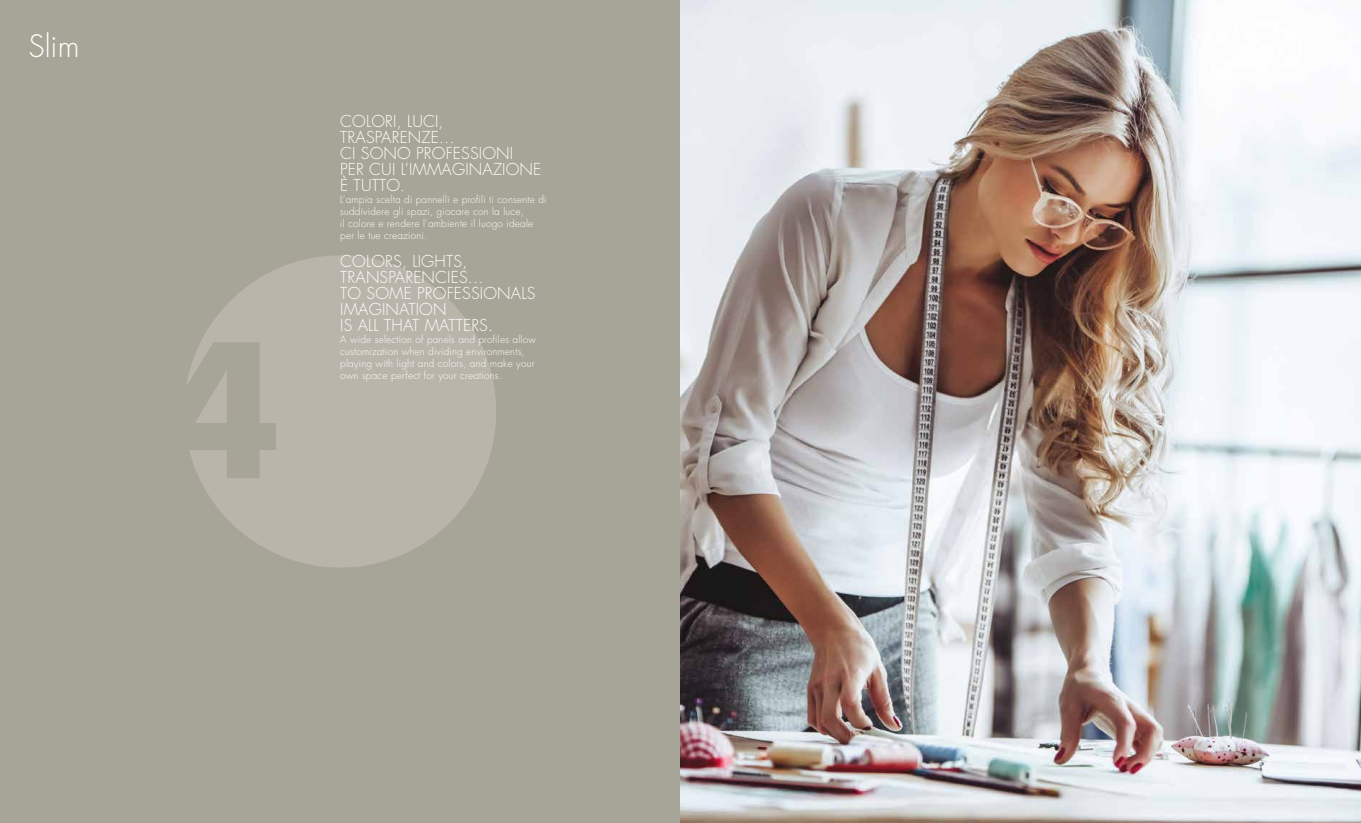
<style>
.page{position:relative;width:1361px;height:823px;background:#fff}
.page>*{position:absolute;margin:0;border:0;box-sizing:border-box;transform-origin:0 0}
.t1{font:300 30px "Futura";color:#fff}
.t2{font:300 16px/16px "Futura Std";letter-spacing:.01em;color:#fff}
.t3{font:300 10px/12px "Futura Std";letter-spacing:.02em;color:#fff}
</style>
<div class="page">
<div style="left:0;top:0;width:680px;height:822px;background:#a7a597"></div>
<div style="left:184px;top:255px;width:312px;height:312px;background:#bab5ab;border-radius:50%"></div>
<img style="left:680px;top:0;width:681px;height:822px">
<h1 class="t1" style="left:28px;top:27px;width:53px">Slim</h1>
<h2 class="t2" style="left:340px;top:113px;width:203px">COLORI, LUCI,<br>TRASPARENZE...<br>CI SONO PROFESSIONI<br>PER CUI L’IMMAGINAZIONE<br>È TUTTO.</h2>
<p class="t3" style="left:340px;top:193px;width:208px">L’ampia scelta di pannelli e profili ti consente di suddividere gli spazi, giocare con la luce,<br>il colore e rendere l’ambiente il luogo ideale per le tue creazioni.</p>
<h2 class="t2" style="left:340px;top:253px;width:197px">COLORS, LIGHTS,<br>TRANSPARENCIES...<br>TO SOME PROFESSIONALS<br>IMAGINATION<br>IS ALL THAT MATTERS.</h2>
<p class="t3" style="left:340px;top:333px;width:197px">A wide selection of panels and profiles allow customization when dividing environments, playing with light and colors, and make your own space perfect for your creations.</p>
</div>
